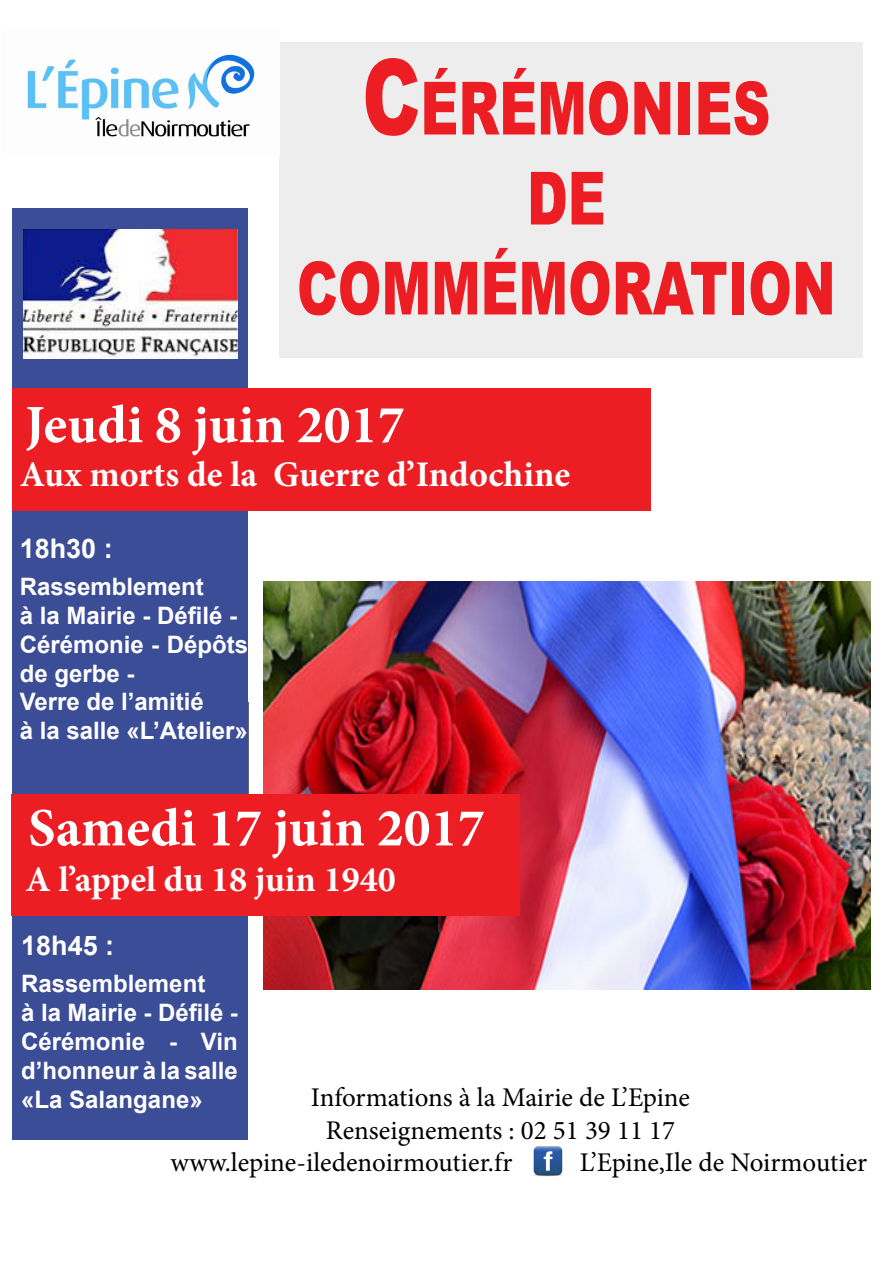
<style>
.page{position:relative;width:893px;height:1263px;background:#fff}
.page>*{position:absolute;margin:0;border:0;box-sizing:border-box;transform-origin:0 0}
.t1{font:900 73.5px/90px "Arial";color:#ed1d24;text-align:center;scale:.71 1}
.t2{font:700 54px "Minion Pro";color:#fff}
.t3{font:700 36px "Minion Pro";color:#fff}
.t4{font:27px "Minion Pro";color:#000}
.t5{font:700 27px "Arial";color:#fff}
.t6{font:700 24px/28.8px "Arial";color:#fff}
.s1{font-size:105px}
</style>
<div class="page">
<div style="left:280px;top:43px;width:583px;height:315px;background:#ededee"></div>
<div style="left:13px;top:208px;width:235px;height:932px;background:#3b4d96"></div>
<img style="left:27px;top:54px;width:228px;height:83px">
<img style="left:533px;top:1146px;width:30px;height:31px">
<img style="left:23px;top:230px;width:215px;height:128px">
<img style="left:263px;top:582px;width:607px;height:408px">
<div style="left:12px;top:388px;width:639px;height:122px;background:#ed1d24"></div>
<div style="left:11px;top:795px;width:509px;height:121px;background:#ed1d24"></div>
<h1 class="t1" style="left:297px;top:61px;width:760px"><span class="s1">C</span>ÉRÉMONIES<br>DE<br>COMMÉMORATION</h1>
<h2 class="t2" style="left:25px;top:387px;width:381px">Jeudi 8 juin 2017</h2>
<h3 class="t3" style="left:20px;top:449px;width:552px">Aux morts de la Guerre d’Indochine</h3>
<p class="t5" style="left:20px;top:530px;width:95px">18h30 :</p>
<p class="t6" style="left:20px;top:573px;width:230px">Rassemblement<br>à la Mairie - Défilé -<br>Cérémonie - Dépôts de gerbe -<br>Verre de l’amitié<br>à la salle «L’Atelier»</p>
<h2 class="t2" style="left:28px;top:790px;width:458px">Samedi 17 juin 2017</h2>
<h3 class="t3" style="left:26px;top:854px;width:372px">A l’appel du 18 juin 1940</h3>
<p class="t5" style="left:21px;top:927px;width:95px">18h45 :</p>
<p class="t6" style="left:21px;top:970px;width:218px">Rassemblement<br>à la Mairie - Défilé -<br>Cérémonie - Vin d’honneur à la salle «La Salangane»</p>
<p class="t4" style="left:311px;top:1079px;width:381px">Informations à la Mairie de L’Epine</p>
<p class="t4" style="left:326px;top:1112px;width:351px">Renseignements : 02 51 39 11 17</p>
<p class="t4" style="left:171px;top:1144px;width:343px">www.lepine-iledenoirmoutier.fr</p>
<p class="t4" style="left:580px;top:1144px;width:289px">L’Epine,Ile de Noirmoutier</p>
</div>
